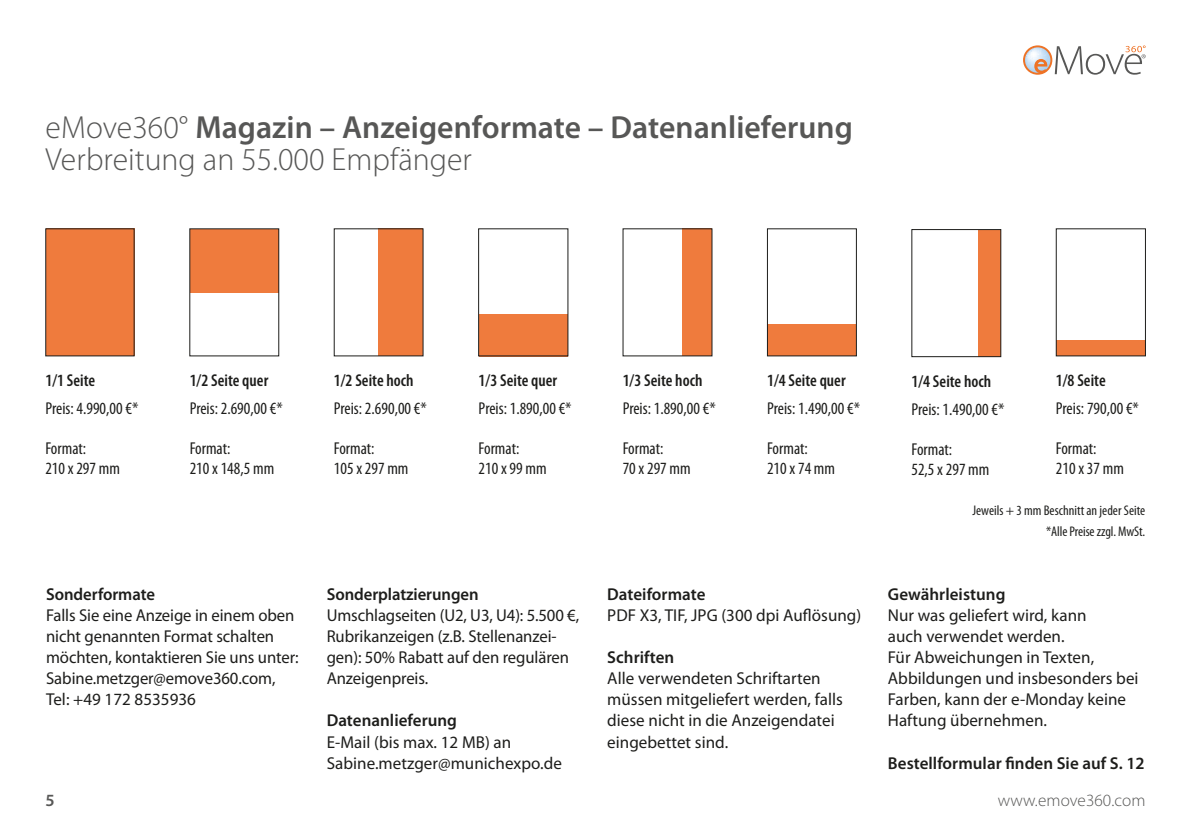
<style>
.page{position:relative;width:1191px;height:840px;background:#fff}
.page>*{position:absolute;margin:0;border:0;box-sizing:border-box;transform-origin:0 0}
.t1{font:600 32px/32px "Myriad Pro";color:#575756}
.t2{font:17.2px/21px "Myriad Pro";color:#1d1d1b}
.t3{font:condensed 17.2px/20px "Myriad Pro";color:#1d1d1b}
.t4{font:600 17.2px "Myriad Pro";color:#1d1d1b}
.t5{font:600 condensed 17.2px "Myriad Pro";color:#1d1d1b}
.t6{font:300 17.2px "Myriad Pro";letter-spacing:.005em;color:#575756}
.t7{font:600 17.2px "Myriad Pro";color:#575756}
.t8{font:condensed 14px/21px "Myriad Pro";color:#1d1d1b;text-align:right}
.s1{font-weight:300}
</style>
<div class="page">
<svg style="left:1023px;top:45px;width:122px;height:30px"></svg>
<div style="left:46px;top:228px;width:88px;height:128px;background:#ef7b3d"></div>
<div style="left:190px;top:228px;width:89px;height:64px;background:#ef7b3d"></div>
<div style="left:379px;top:228px;width:44px;height:127px;background:#ef7b3d"></div>
<div style="left:479px;top:313px;width:89px;height:43px;background:#ef7b3d"></div>
<div style="left:478px;top:228px;width:90px;height:128px;border:1px solid #1d1d1b"></div>
<div style="left:682px;top:228px;width:29px;height:127px;background:#ef7b3d"></div>
<div style="left:767px;top:324px;width:89px;height:31px;background:#ef7b3d"></div>
<div style="left:978px;top:230px;width:22px;height:126px;background:#ef7b3d"></div>
<div style="left:1056px;top:340px;width:89px;height:15px;background:#ef7b3d"></div>
<div style="left:45px;top:228px;width:89px;height:128px;border:1px solid #1d1d1b"></div>
<div style="left:911px;top:229px;width:90px;height:128px;border:1px solid #1d1d1b"></div>
<h1 class="t1" style="left:46px;top:110px;width:809px"><span class="s1">eMove360°</span> Magazin – Anzeigenformate – Datenanlieferung<br><span class="s1">Verbreitung an 55.000 Empfänger</span></h1>
<p class="t5" style="left:45px;top:369px;width:51px">1/1 Seite</p>
<p class="t3" style="left:45px;top:398px;width:94px">Preis: 4.990,00 €*</p>
<p class="t3" style="left:45px;top:438px;width:76px">Format:<br>210 x 297 mm</p>
<p class="t5" style="left:190px;top:370px;width:80px">1/2 Seite quer</p>
<p class="t3" style="left:190px;top:398px;width:94px">Preis: 2.690,00 €*</p>
<p class="t3" style="left:190px;top:438px;width:86px">Format:<br>210 x 148,5 mm</p>
<p class="t5" style="left:334px;top:370px;width:81px">1/2 Seite hoch</p>
<p class="t3" style="left:334px;top:398px;width:94px">Preis: 2.690,00 €*</p>
<p class="t3" style="left:334px;top:438px;width:76px">Format:<br>105 x 297 mm</p>
<p class="t5" style="left:478px;top:370px;width:80px">1/3 Seite quer</p>
<p class="t3" style="left:478px;top:398px;width:94px">Preis: 1.890,00 €*</p>
<p class="t3" style="left:478px;top:438px;width:70px">Format:<br>210 x 99 mm</p>
<p class="t4" style="left:46px;top:583px;width:110px">Sonderformate</p>
<p class="t2" style="left:46px;top:604px;width:254px">Falls Sie eine Anzeige in einem oben nicht genannten Format schalten möchten, kontaktieren Sie uns unter:<br>Sabine.metzger@emove360.com,<br>Tel: +49 172 8535936</p>
<p class="t4" style="left:327px;top:583px;width:153px">Sonderplatzierungen</p>
<p class="t2" style="left:327px;top:604px;width:254px">Umschlagseiten (U2, U3, U4): 5.500 €,<br>Rubrikanzeigen (z.B. Stellenanzei&shy;gen): 50% Rabatt auf den regulären<br>Anzeigenpreis.</p>
<p class="t4" style="left:327px;top:709px;width:132px">Datenanlieferung</p>
<p class="t2" style="left:327px;top:730px;width:237px">E-Mail (bis max. 12 MB) an<br>Sabine.metzger@munichexpo.de</p>
<p class="t5" style="left:622px;top:370px;width:81px">1/3 Seite hoch</p>
<p class="t3" style="left:622px;top:398px;width:94px">Preis: 1.890,00 €*</p>
<p class="t3" style="left:622px;top:438px;width:70px">Format:<br>70 x 297 mm</p>
<p class="t5" style="left:767px;top:370px;width:80px">1/4 Seite quer</p>
<p class="t3" style="left:767px;top:398px;width:94px">Preis: 1.490,00 €*</p>
<p class="t3" style="left:767px;top:438px;width:70px">Format:<br>210 x 74 mm</p>
<p class="t4" style="left:607px;top:583px;width:100px">Dateiformate</p>
<p class="t2" style="left:607px;top:604px;width:255px">PDF X3, TIF, JPG (300 dpi Auflösung)</p>
<p class="t4" style="left:607px;top:646px;width:69px">Schriften</p>
<p class="t2" style="left:607px;top:667px;width:237px">Alle verwendeten Schriftarten müssen mitgeliefert werden, falls diese nicht in die Anzeigendatei eingebettet sind.</p>
<p class="t5" style="left:1055px;top:370px;width:51px">1/8 Seite</p>
<p class="t3" style="left:1055px;top:398px;width:85px">Preis: 790,00 €*</p>
<p class="t3" style="left:1055px;top:438px;width:70px">Format:<br>210 x 37 mm</p>
<p class="t8" style="left:972px;top:499px;width:174px">Jeweils + 3 mm Beschnitt an jeder Seite *Alle Preise zzgl. MwSt.</p>
<p class="t5" style="left:911px;top:370px;width:81px">1/4 Seite hoch</p>
<p class="t3" style="left:911px;top:399px;width:94px">Preis: 1.490,00 €*</p>
<p class="t3" style="left:911px;top:439px;width:79px">Format:<br>52,5 x 297 mm</p>
<p class="t4" style="left:888px;top:583px;width:119px">Gewährleistung</p>
<p class="t2" style="left:888px;top:604px;width:252px">Nur was geliefert wird, kann<br>auch verwendet werden.<br>Für Abweichungen in Texten,<br>Abbildungen und insbesonders bei<br>Farben, kann der e-Monday keine<br>Haftung übernehmen.</p>
<p class="t4" style="left:888px;top:751px;width:258px">Bestellformular finden Sie auf S. 12</p>
<p class="t7" style="left:45px;top:788px;width:11px">5</p>
<p class="t6" style="left:997px;top:789px;width:149px">www.emove360.com</p>
</div>
